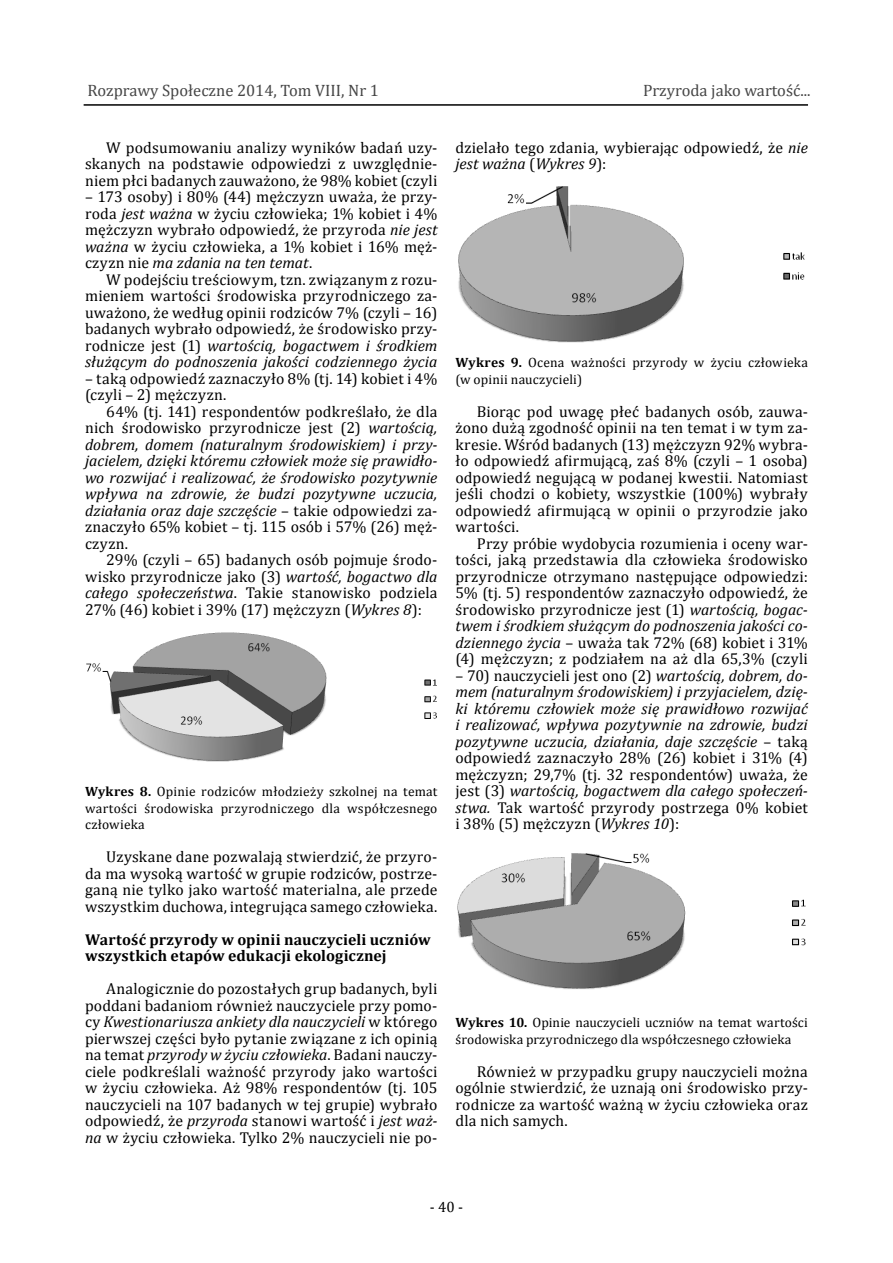
<style>
.page{position:relative;width:893px;height:1263px;background:#fff}
.page>*{position:absolute;margin:0;border:0;box-sizing:border-box;transform-origin:0 0}
.t1{font:16.5px "Cambria";color:#464646}
.t2{font:15.75px/16.5px "Cambria";letter-spacing:.01em;color:#000;text-align:justify}
.t3{font:italic 15.75px/16.5px "Cambria";color:#000;text-align:justify}
.t4{font:700 15.75px/16.5px "Cambria";letter-spacing:.01em;color:#000}
.t5{font:15px "Cambria";color:#000}
.t6{font:13.5px/16.5px "Cambria";letter-spacing:.015em;color:#000}
.s1{font-style:italic}
.s2{font-style:normal}
.s3{font-weight:700}
</style>
<div class="page">
<hr style="left:84px;top:104px;width:724px;height:2px;background:#000">
<img style="left:86px;top:632px;width:351px;height:130px">
<img style="left:458px;top:186px;width:347px;height:157px">
<img style="left:457px;top:853px;width:349px;height:136px">
<p class="t1" style="left:88px;top:80px;width:293px">Rozprawy Społeczne 2014, Tom VIII, Nr 1</p>
<p class="t1" style="left:643px;top:80px;width:169px">Przyroda jako wartość...</p>
<p class="t2" style="left:85px;top:139px;width:354px;text-indent:21px">W podsumowaniu analizy wyników badań uzy&shy;skanych na podstawie odpowiedzi z uwzględnie&shy;niem płci badanych zauważono, że 98% kobiet (czyli</p>
<p class="t2" style="left:85px;top:188px;width:354px">– 173 osoby) i 80% (44) mężczyzn uważa, że przy-</p>
<p class="t2" style="left:85px;top:205px;width:354px">roda <span class="s1">jest ważna</span> w życiu człowieka; 1% kobiet i 4%</p>
<p class="t2" style="left:85px;top:221px;width:354px">mężczyzn wybrało odpowiedź, że przyroda <span class="s1">nie jest</span></p>
<p class="t2" style="left:85px;top:238px;width:354px"><span class="s1">ważna</span> w życiu człowieka, a 1% kobiet i 16% męż-</p>
<p class="t3" style="left:85px;top:254px;width:229px"><span class="s2">czyzn nie</span> ma zdania na ten temat<span class="s2">.</span></p>
<p class="t2" style="left:106px;top:271px;width:333px">W podejściu treściowym, tzn. związanym z rozu-</p>
<p class="t2" style="left:85px;top:287px;width:354px">mieniem wartości środowiska przyrodniczego za-</p>
<p class="t2" style="left:85px;top:304px;width:354px">uważono, że według opinii rodziców 7% (czyli – 16)</p>
<p class="t2" style="left:85px;top:320px;width:354px">badanych wybrało odpowiedź, że środowisko przy-</p>
<p class="t3" style="left:85px;top:336px;width:354px"><span class="s2">rodnicze jest (1)</span> wartością, bogactwem i środkiem</p>
<p class="t3" style="left:85px;top:353px;width:354px">służącym do podnoszenia jakości codziennego życia</p>
<p class="t2" style="left:85px;top:370px;width:354px">– taką odpowiedź zaznaczyło 8% (tj. 14) kobiet i 4%</p>
<p class="t2" style="left:85px;top:386px;width:143px">(czyli – 2) mężczyzn.</p>
<p class="t2" style="left:106px;top:403px;width:333px">64% (tj. 141) respondentów podkreślało, że dla</p>
<p class="t2" style="left:85px;top:419px;width:354px">nich środowisko przyrodnicze jest (2) <span class="s1">wartością,</span></p>
<p class="t3" style="left:85px;top:435px;width:354px">dobrem, domem (naturalnym środowiskiem) i przy-</p>
<p class="t3" style="left:85px;top:452px;width:354px">jacielem, dzięki któremu człowiek może się prawidło-</p>
<p class="t3" style="left:85px;top:468px;width:354px">wo rozwijać i realizować, że środowisko pozytywnie</p>
<p class="t3" style="left:85px;top:485px;width:354px">wpływa na zdrowie, że budzi pozytywne uczucia,</p>
<p class="t3" style="left:85px;top:501px;width:354px">działania oraz daje szczęście <span class="s2">– takie odpowiedzi za-</span></p>
<p class="t2" style="left:85px;top:519px;width:354px">znaczyło 65% kobiet – tj. 115 osób i 57% (26) męż-</p>
<p class="t2" style="left:85px;top:535px;width:45px">czyzn.</p>
<p class="t2" style="left:106px;top:552px;width:333px">29% (czyli – 65) badanych osób pojmuje środo-</p>
<p class="t2" style="left:85px;top:568px;width:354px">wisko przyrodnicze jako (3) <span class="s1">wartość, bogactwo dla</span></p>
<p class="t2" style="left:85px;top:585px;width:354px"><span class="s1">całego społeczeństwa</span>. Takie stanowisko podziela</p>
<p class="t2" style="left:85px;top:601px;width:338px">27% (46) kobiet i 39% (17) mężczyzn (<span class="s1">Wykres 8</span>):</p>
<p class="t6" style="left:85px;top:783px;width:354px;text-align:justify"><span class="s3">Wykres 8.</span> Opinie rodziców młodzieży szkolnej na temat wartości środowiska przyrodniczego dla współczesnego człowieka</p>
<p class="t2" style="left:85px;top:848px;width:354px;text-indent:21px">Uzyskane dane pozwalają stwierdzić, że przyro&shy;da ma wysoką wartość w grupie rodziców, postrze&shy;ganą nie tylko jako wartość materialna, ale przede wszystkim duchowa, integrująca samego człowieka.</p>
<p class="t4" style="left:85px;top:930px;width:347px">Wartość przyrody w opinii nauczycieli uczniów wszystkich etapów edukacji ekologicznej</p>
<p class="t2" style="left:85px;top:980px;width:354px;text-indent:21px">Analogicznie do pozostałych grup badanych, byli poddani badaniom również nauczyciele przy pomo&shy;cy <span class="s1">Kwestionariusza ankiety dla nauczycieli</span> w którego pierwszej części było pytanie związane z ich opinią na temat <span class="s1">przyrody w życiu człowieka</span>. Badani nauczy&shy;ciele podkreślali ważność przyrody jako wartości w życiu człowieka. Aż 98% respondentów (tj. 105 nauczycieli na 107 badanych w tej grupie) wybrało odpowiedź, że <span class="s1">przyroda</span> stanowi wartość i <span class="s1">jest waż&shy;na</span> w życiu człowieka. Tylko 2% nauczycieli nie po-</p>
<p class="t2" style="left:455px;top:139px;width:354px">dzielało tego zdania, wybierając odpowiedź, że <span class="s1">nie jest ważna</span> (<span class="s1">Wykres 9</span>):</p>
<p class="t6" style="left:455px;top:354px;width:354px"><span class="s3">Wykres 9.</span> Ocena ważności przyrody w życiu człowieka (w opinii nauczycieli)</p>
<p class="t2" style="left:477px;top:403px;width:333px">Biorąc pod uwagę płeć badanych osób, zauwa-</p>
<p class="t2" style="left:455px;top:419px;width:354px">żono dużą zgodność opinii na ten temat i w tym za-</p>
<p class="t2" style="left:455px;top:436px;width:354px">kresie. Wśród badanych (13) mężczyzn 92% wybra-</p>
<p class="t2" style="left:455px;top:452px;width:354px">ło odpowiedź afirmującą, zaś 8% (czyli – 1 osoba)</p>
<p class="t2" style="left:455px;top:469px;width:354px">odpowiedź negującą w podanej kwestii. Natomiast</p>
<p class="t2" style="left:455px;top:485px;width:354px">jeśli chodzi o kobiety, wszystkie (100%) wybrały</p>
<p class="t2" style="left:455px;top:502px;width:354px">odpowiedź afirmującą w opinii o przyrodzie jako</p>
<p class="t2" style="left:455px;top:518px;width:65px">wartości.</p>
<p class="t2" style="left:477px;top:535px;width:333px">Przy próbie wydobycia rozumienia i oceny war-</p>
<p class="t2" style="left:455px;top:551px;width:354px">tości, jaką przedstawia dla człowieka środowisko</p>
<p class="t2" style="left:455px;top:568px;width:354px">przyrodnicze otrzymano następujące odpowiedzi:</p>
<p class="t2" style="left:455px;top:584px;width:354px">5% (tj. 5) respondentów zaznaczyło odpowiedź, że</p>
<p class="t2" style="left:455px;top:601px;width:354px">środowisko przyrodnicze jest (1) <span class="s1">wartością, bogac-</span></p>
<p class="t3" style="left:455px;top:617px;width:354px">twem i środkiem służącym do podnoszenia jakości co-</p>
<p class="t2" style="left:455px;top:634px;width:354px"><span class="s1">dziennego życia</span> – uważa tak 72% (68) kobiet i 31%</p>
<p class="t2" style="left:455px;top:650px;width:354px">(4) mężczyzn; z podziałem na aż dla 65,3% (czyli</p>
<p class="t3" style="left:455px;top:666px;width:354px"><span class="s2">– 70) nauczycieli jest ono (2)</span> wartością, dobrem, do&shy;mem (naturalnym środowiskiem) i przyjacielem, dzię&shy;ki któremu człowiek może się prawidłowo rozwijać i realizować, wpływa pozytywnie na zdrowie, budzi pozytywne uczucia, działania, daje szczęście <span class="s2">– taką odpowiedź zaznaczyło 28% (26) kobiet i 31% (4) mężczyzn; 29,7% (tj. 32 respondentów) uważa, że jest (3)</span> wartością, bogactwem dla całego społeczeń&shy;stwa. <span class="s2">Tak wartość przyrody postrzega 0% kobiet i 38% (5) mężczyzn (</span>Wykres 10<span class="s2">):</span></p>
<p class="t6" style="left:455px;top:1014px;width:354px"><span class="s3">Wykres 10.</span> Opinie nauczycieli uczniów na temat wartości środowiska przyrodniczego dla współczesnego człowieka</p>
<p class="t2" style="left:455px;top:1063px;width:354px;text-indent:21px">Również w przypadku grupy nauczycieli można ogólnie stwierdzić, że uznają oni środowisko przy&shy;rodnicze za wartość ważną w życiu człowieka oraz dla nich samych.</p>
<p class="t5" style="left:430px;top:1198px;width:35px">- 40 -</p>
</div>
